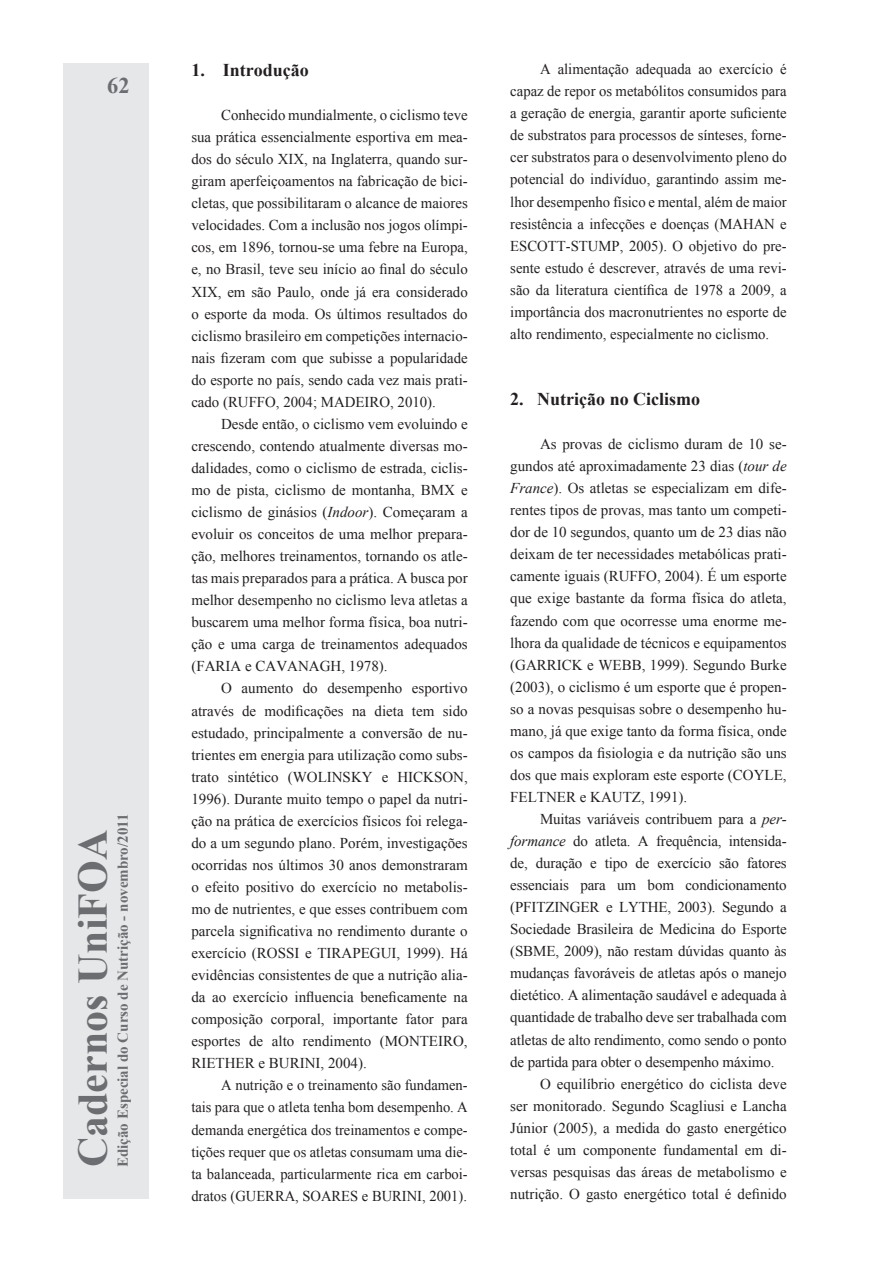
<style>
.page{position:relative;width:893px;height:1263px;background:#fff}
.page>*{position:absolute;margin:0;border:0;box-sizing:border-box;transform-origin:0 0}
.t1{font:700 42px "Times New Roman";color:#6c6d70}
.t2{font:700 22.5px "Times New Roman";color:#6c6d70}
.t3{font:700 18px "Times New Roman";color:#231f20}
.t4{font:15px/22px "Times New Roman";color:#231f20;text-align:justify}
.t5{font:700 15px "Times New Roman";color:#6c6d70}
.s1{font-style:italic}
</style>
<div class="page">
<div style="left:64px;top:64px;width:85px;height:1135px;background:#e6e7e9"></div>
<h2 class="t2" style="left:107px;top:70px;width:24px">62</h2>
<h1 class="t1" style="left:64px;top:1167px;width:339px;rotate:-90deg">Cadernos UniFOA</h1>
<p class="t5" style="left:113px;top:1167px;width:355px;rotate:-90deg">Edição Especial do Curso de Nutrição - novembro/2011</p>
<p class="t3" style="left:191px;top:57px;width:119px">1. Introdução</p>
<p class="t4" style="left:191px;top:104px;width:278px;text-indent:30px">Conhecido mundialmente, o ciclismo teve sua prática essencialmente esportiva em mea&shy;dos do século XIX, na Inglaterra, quando sur&shy;giram aperfeiçoamentos na fabricação de bici&shy;cletas, que possibilitaram o alcance de maiores velocidades. Com a inclusão nos jogos olímpi&shy;cos, em 1896, tornou-se uma febre na Europa, e, no Brasil, teve seu início ao final do século XIX, em são Paulo, onde já era considerado o esporte da moda. Os últimos resultados do ciclismo brasileiro em competições internacio&shy;nais fizeram com que subisse a popularidade do esporte no país, sendo cada vez mais prati&shy;cado (RUFFO, 2004; MADEIRO, 2010).</p>
<p class="t4" style="left:191px;top:412px;width:278px;text-indent:30px">Desde então, o ciclismo vem evoluindo e crescendo, contendo atualmente diversas mo&shy;dalidades, como o ciclismo de estrada, ciclis&shy;mo de pista, ciclismo de montanha, BMX e ciclismo de ginásios (<span class="s1">Indoor</span>). Começaram a evoluir os conceitos de uma melhor prepara&shy;ção, melhores treinamentos, tornando os atle&shy;tas mais preparados para a prática. A busca por melhor desempenho no ciclismo leva atletas a buscarem uma melhor forma física, boa nutri&shy;ção e uma carga de treinamentos adequados (FARIA e CAVANAGH, 1978).</p>
<p class="t4" style="left:191px;top:677px;width:278px;text-indent:30px">O aumento do desempenho esportivo através de modificações na dieta tem sido estudado, principalmente a conversão de nu&shy;trientes em energia para utilização como subs&shy;trato sintético (WOLINSKY e HICKSON, 1996). Durante muito tempo o papel da nutri&shy;ção na prática de exercícios físicos foi relega&shy;do a um segundo plano. Porém, investigações ocorridas nos últimos 30 anos demonstraram o efeito positivo do exercício no metabolis&shy;mo de nutrientes, e que esses contribuem com parcela significativa no rendimento durante o exercício (ROSSI e TIRAPEGUI, 1999). Há evidências consistentes de que a nutrição alia&shy;da ao exercício influencia beneficamente na composição corporal, importante fator para esportes de alto rendimento (MONTEIRO, RIETHER e BURINI, 2004).</p>
<p class="t4" style="left:191px;top:1074px;width:278px;text-indent:30px">A nutrição e o treinamento são fundamen&shy;tais para que o atleta tenha bom desempenho. A demanda energética dos treinamentos e compe&shy;tições requer que os atletas consumam uma die&shy;ta balanceada, particularmente rica em carboi&shy;dratos (GUERRA, SOARES e BURINI, 2001).</p>
<p class="t4" style="left:510px;top:58px;width:278px;text-indent:30px">A alimentação adequada ao exercício é capaz de repor os metabólitos consumidos para a geração de energia, garantir aporte suficiente de substratos para processos de sínteses, forne&shy;cer substratos para o desenvolvimento pleno do potencial do indivíduo, garantindo assim me&shy;lhor desempenho físico e mental, além de maior resistência a infecções e doenças (MAHAN e ESCOTT-STUMP, 2005). O objetivo do pre&shy;sente estudo é descrever, através de uma revi&shy;são da literatura científica de 1978 a 2009, a importância dos macronutrientes no esporte de alto rendimento, especialmente no ciclismo.</p>
<p class="t3" style="left:510px;top:386px;width:191px">2. Nutrição no Ciclismo</p>
<p class="t4" style="left:510px;top:433px;width:278px;text-indent:30px">As provas de ciclismo duram de 10 se&shy;gundos até aproximadamente 23 dias (<span class="s1">tour de France</span>). Os atletas se especializam em dife&shy;rentes tipos de provas, mas tanto um competi&shy;dor de 10 segundos, quanto um de 23 dias não deixam de ter necessidades metabólicas prati&shy;camente iguais (RUFFO, 2004). É um esporte que exige bastante da forma física do atleta, fazendo com que ocorresse uma enorme me&shy;lhora da qualidade de técnicos e equipamentos (GARRICK e WEBB, 1999). Segundo Burke (2003), o ciclismo é um esporte que é propen&shy;so a novas pesquisas sobre o desempenho hu&shy;mano, já que exige tanto da forma física, onde os campos da fisiologia e da nutrição são uns dos que mais exploram este esporte (COYLE, FELTNER e KAUTZ, 1991).</p>
<p class="t4" style="left:540px;top:808px;width:248px">Muitas variáveis contribuem para a <span class="s1">per-</span></p>
<p class="t4" style="left:510px;top:830px;width:278px"><span class="s1">formance</span> do atleta. A frequência, intensida-</p>
<p class="t4" style="left:510px;top:852px;width:278px">de, duração e tipo de exercício são fatores</p>
<p class="t4" style="left:510px;top:874px;width:278px">essenciais para um bom condicionamento</p>
<p class="t4" style="left:510px;top:896px;width:278px">(PFITZINGER e LYTHE, 2003). Segundo a</p>
<p class="t4" style="left:510px;top:918px;width:278px">Sociedade Brasileira de Medicina do Esporte</p>
<p class="t4" style="left:510px;top:940px;width:278px">(SBME, 2009), não restam dúvidas quanto às</p>
<p class="t4" style="left:510px;top:962px;width:278px">mudanças favoráveis de atletas após o manejo</p>
<p class="t4" style="left:510px;top:984px;width:278px">dietético. A alimentação saudável e adequada à</p>
<p class="t4" style="left:510px;top:1006px;width:278px">quantidade de trabalho deve ser trabalhada com</p>
<p class="t4" style="left:510px;top:1028px;width:278px">atletas de alto rendimento, como sendo o ponto</p>
<p class="t4" style="left:510px;top:1050px;width:266px">de partida para obter o desempenho máximo.</p>
<p class="t4" style="left:540px;top:1072px;width:248px">O equilíbrio energético do ciclista deve</p>
<p class="t4" style="left:510px;top:1094px;width:278px">ser monitorado. Segundo Scagliusi e Lancha</p>
<p class="t4" style="left:510px;top:1116px;width:278px">Júnior (2005), a medida do gasto energético</p>
<p class="t4" style="left:510px;top:1138px;width:278px">total é um componente fundamental em di-</p>
<p class="t4" style="left:510px;top:1160px;width:278px">versas pesquisas das áreas de metabolismo e</p>
<p class="t4" style="left:510px;top:1182px;width:278px">nutrição. O gasto energético total é definido</p>
</div>
